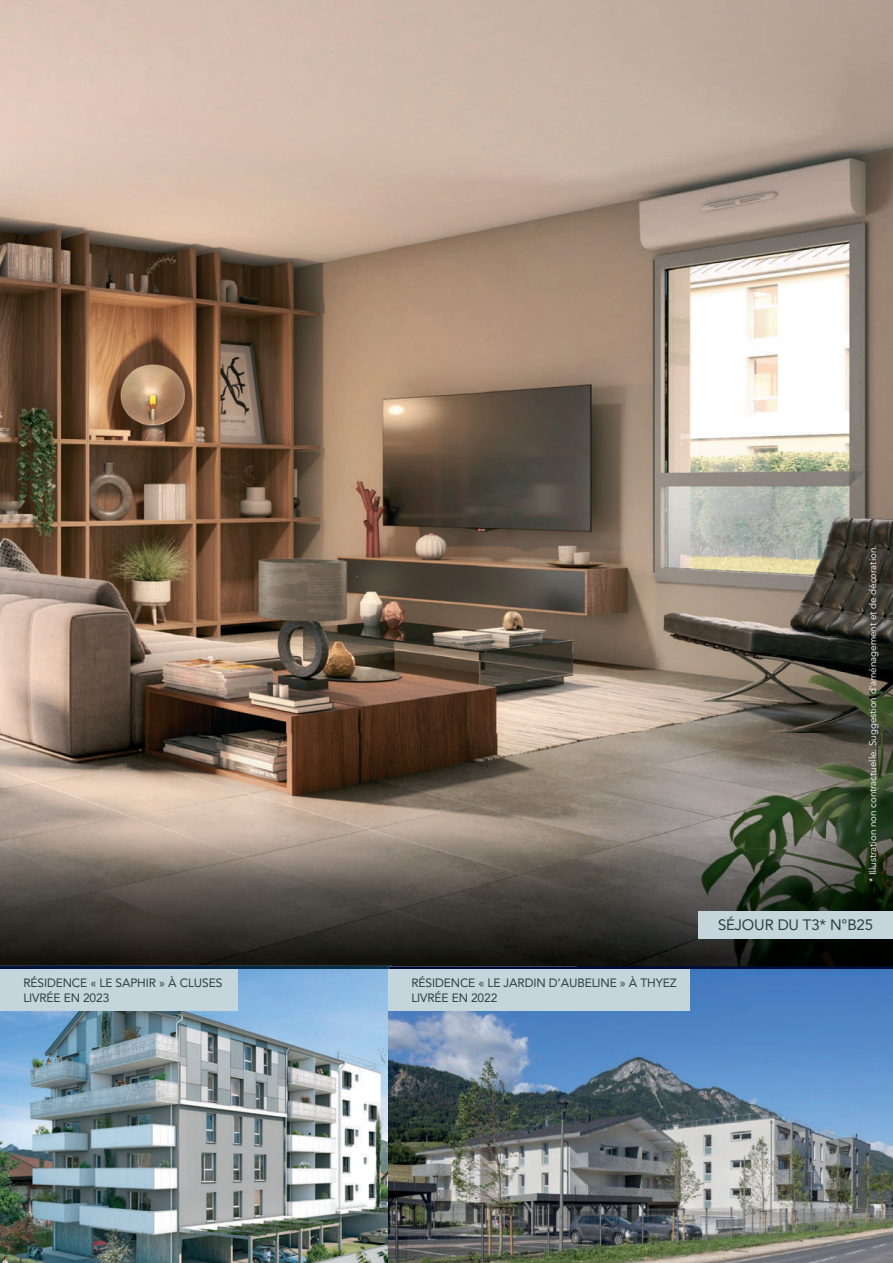
<style>
.page{position:relative;width:893px;height:1263px;background:#fff}
.page>*{position:absolute;margin:0;border:0;box-sizing:border-box;transform-origin:0 0}
.t1{font:15px "Avenir LT Std";letter-spacing:-.01em;color:#2a3d3f}
.t2{font:12px/15px "Avenir LT Std";letter-spacing:-.01em;color:#2a3d3f}
.t3{font:9.75px "Avenir LT Std";color:#fff}
</style>
<div class="page">
<img style="left:0;top:0;width:893px;height:733px">
<img style="left:0;top:969px;width:893px;height:294px">
<img style="left:0;top:733px;width:578px;height:233px">
<img style="left:578px;top:733px;width:315px;height:233px">
<img style="left:0;top:966px;width:389px;height:3px">
<img style="left:389px;top:966px;width:504px;height:3px">
<div style="left:389px;top:969px;width:301px;height:42px;background:#c4d6db"></div>
<div style="left:0;top:969px;width:237px;height:42px;background:#c4d6db"></div>
<div style="left:699px;top:911px;width:194px;height:27px;background:#c4d6db"></div>
<p class="t2" style="left:23px;top:976px;width:200px">RÉSIDENCE « LE SAPHIR » À CLUSES<br>LIVRÉE EN 2023</p>
<p class="t2" style="left:411px;top:976px;width:267px">RÉSIDENCE « LE JARDIN D’AUBELINE » À THYEZ<br>LIVRÉE EN 2022</p>
<p class="t3" style="left:867px;top:882px;width:339px;rotate:-90deg">* Illustration non contractuelle. Suggestion d’aménagement et de décoration.</p>
<p class="t1" style="left:718px;top:916px;width:157px">SÉJOUR DU T3* N°B25</p>
</div>
